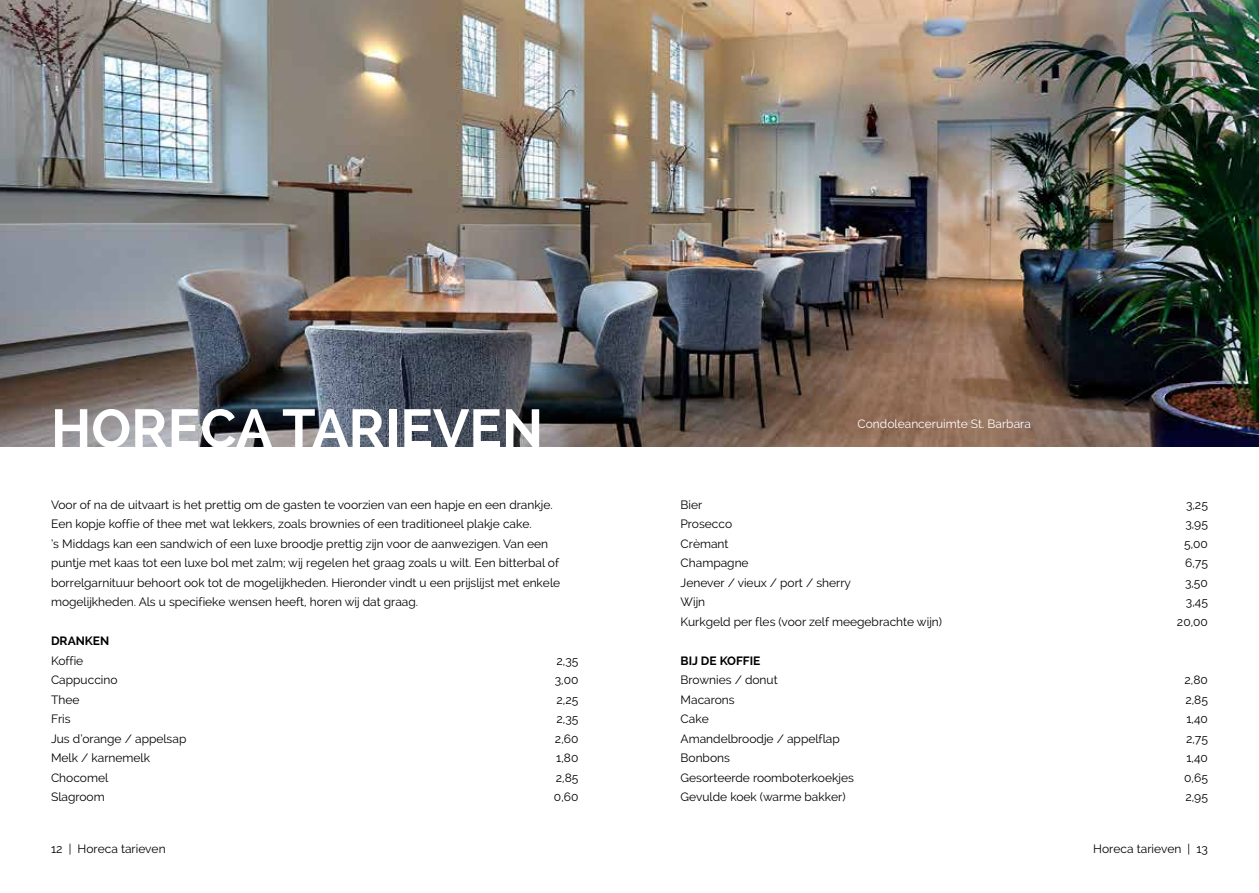
<style>
.page{position:relative;width:1259px;height:893px;background:#fff}
.page>*{position:absolute;margin:0;border:0;box-sizing:border-box;transform-origin:0 0}
.t1{font:700 54px "Raleway";color:#fff}
.t2{font:12px/19.5px "Raleway";color:#000}
.t3{font:12px "Raleway";color:#fff}
.t4{font:700 12px "Raleway";color:#000}
</style>
<div class="page">
<img style="left:0;top:0;width:1259px;height:446px">
<h1 class="t1" style="left:51px;top:398px;width:493px">HORECA TARIEVEN</h1>
<p class="t2" style="left:51px;top:495px;width:511px">Voor of na de uitvaart is het prettig om de gasten te voorzien van een hapje en een drankje.<br>Een kopje koffie of thee met wat lekkers, zoals brownies of een traditioneel plakje cake.<br>’s Middags kan een sandwich of een luxe broodje prettig zijn voor de aanwezigen. Van een puntje met kaas tot een luxe bol met zalm; wij regelen het graag zoals u wilt. Een bitterbal of borrelgarnituur behoort ook tot de mogelijkheden. Hieronder vindt u een prijslijst met enkele mogelijkheden. Als u specifieke wensen heeft, horen wij dat graag.</p>
<p class="t4" style="left:51px;top:634px;width:60px">DRANKEN</p>
<p class="t2" style="left:51px;top:651px;width:34px">Koffie</p>
<p class="t2" style="left:556px;top:651px;width:23px">2,35</p>
<p class="t2" style="left:51px;top:670px;width:68px">Cappuccino</p>
<p class="t2" style="left:555px;top:670px;width:25px">3,00</p>
<p class="t2" style="left:51px;top:690px;width:30px">Thee</p>
<p class="t2" style="left:556px;top:690px;width:23px">2,25</p>
<p class="t2" style="left:51px;top:709px;width:21px">Fris</p>
<p class="t2" style="left:556px;top:709px;width:23px">2,35</p>
<p class="t2" style="left:51px;top:729px;width:137px">Jus d’orange / appelsap</p>
<p class="t2" style="left:555px;top:729px;width:25px">2,60</p>
<p class="t2" style="left:51px;top:748px;width:101px">Melk / karnemelk</p>
<p class="t2" style="left:556px;top:748px;width:24px">1,80</p>
<p class="t2" style="left:51px;top:768px;width:59px">Chocomel</p>
<p class="t2" style="left:556px;top:768px;width:24px">2,85</p>
<p class="t2" style="left:51px;top:787px;width:55px">Slagroom</p>
<p class="t2" style="left:554px;top:787px;width:26px">0,60</p>
<p class="t3" style="left:857px;top:416px;width:175px">Condoleanceruimte St. Barbara</p>
<p class="t2" style="left:680px;top:495px;width:23px">Bier</p>
<p class="t2" style="left:1186px;top:495px;width:23px">3,25</p>
<p class="t2" style="left:680px;top:514px;width:53px">Prosecco</p>
<p class="t2" style="left:1185px;top:514px;width:24px">3,95</p>
<p class="t2" style="left:680px;top:534px;width:49px">Crèmant</p>
<p class="t2" style="left:1184px;top:534px;width:25px">5,00</p>
<p class="t2" style="left:680px;top:553px;width:70px">Champagne</p>
<p class="t2" style="left:1185px;top:553px;width:24px">6,75</p>
<p class="t2" style="left:680px;top:573px;width:172px">Jenever / vieux / port / sherry</p>
<p class="t2" style="left:1185px;top:573px;width:24px">3,50</p>
<p class="t2" style="left:680px;top:592px;width:26px">Wijn</p>
<p class="t2" style="left:1186px;top:592px;width:24px">3,45</p>
<p class="t2" style="left:680px;top:612px;width:263px">Kurkgeld per fles (voor zelf meegebrachte wijn)</p>
<p class="t2" style="left:1177px;top:612px;width:32px">20,00</p>
<p class="t4" style="left:680px;top:654px;width:81px">BIJ DE KOFFIE</p>
<p class="t2" style="left:680px;top:670px;width:99px">Brownies / donut</p>
<p class="t2" style="left:1184px;top:670px;width:25px">2,80</p>
<p class="t2" style="left:680px;top:690px;width:56px">Macarons</p>
<p class="t2" style="left:1185px;top:690px;width:24px">2,85</p>
<p class="t2" style="left:680px;top:709px;width:30px">Cake</p>
<p class="t2" style="left:1186px;top:709px;width:23px">1,40</p>
<p class="t2" style="left:680px;top:729px;width:161px">Amandelbroodje / appelflap</p>
<p class="t2" style="left:1186px;top:729px;width:23px">2,75</p>
<p class="t2" style="left:680px;top:748px;width:51px">Bonbons</p>
<p class="t2" style="left:1186px;top:748px;width:23px">1,40</p>
<p class="t2" style="left:680px;top:768px;width:175px">Gesorteerde roomboterkoekjes</p>
<p class="t2" style="left:1184px;top:768px;width:25px">0,65</p>
<p class="t2" style="left:680px;top:787px;width:166px">Gevulde koek (warme bakker)</p>
<p class="t2" style="left:1185px;top:787px;width:24px">2,95</p>
<p class="t2" style="left:51px;top:839px;width:116px">12 | Horeca tarieven</p>
<p class="t2" style="left:1093px;top:839px;width:116px">Horeca tarieven | 13</p>
</div>
